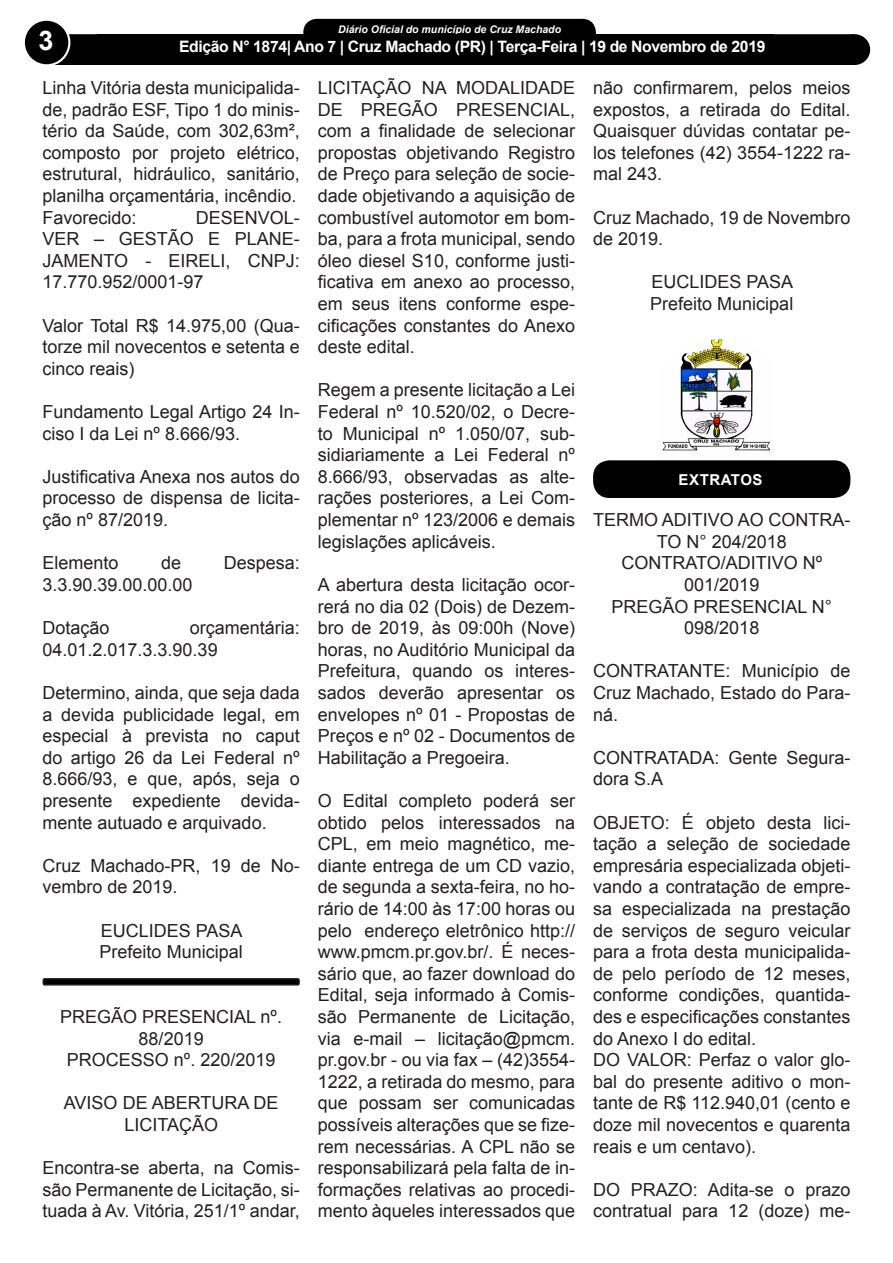
<style>
.page{position:relative;width:893px;height:1263px;background:#fff}
.page>*{position:absolute;margin:0;border:0;box-sizing:border-box;transform-origin:0 0}
.t1{font:700 27px "Arial";color:#fff}
.t2{font:18px/21.6px "Arial";color:#231f20;text-align:justify}
.t3{font:700 15.75px "Arial";letter-spacing:-.025em;color:#fff}
.t4{font:700 15px "Arial";color:#fff}
.t5{font:700 15px "Arial";letter-spacing:.035em;color:#fff}
.t6{font:italic 700 10.5px "Arial";color:#fff}
</style>
<div class="page">
<div style="left:305px;top:20px;width:289px;height:28px;background:#000;border-radius:12px"></div>
<div style="left:303px;top:19px;width:293px;height:31px;border:3px solid #000;border-radius:12px"></div>
<div style="left:39px;top:34px;width:815px;height:31px;background:#000"></div>
<div style="left:24px;top:20px;width:45px;height:45px;background:#000;border-radius:50%"></div>
<div style="left:23px;top:19px;width:47px;height:47px;border:2px solid #fff;border-radius:50%"></div>
<div style="left:840px;top:35px;width:29px;height:29px;background:#000;border-radius:50%"></div>
<div style="left:839px;top:34px;width:31px;height:31px;border:2px solid #000;border-radius:50%"></div>
<div style="left:43px;top:979px;width:256px;height:6px;background:#000;border-radius:2px"></div>
<div style="left:43px;top:978px;width:257px;height:7px;border:2px solid #231f20;border-radius:2px"></div>
<img style="left:662px;top:339px;width:108px;height:112px">
<div style="left:593px;top:460px;width:257px;height:38px;background:#000;border-radius:16px"></div>
<p class="t6" style="left:338px;top:22px;width:224px">Diário Oficial do município de Cruz Machado</p>
<p class="t4" style="left:205px;top:40px;width:491px">Edição 1145 - Cruz Machado (PR) - Terça-Feira - 3 de Janeiro de 2017</p>
<p class="t2" style="left:318px;top:77px;width:259px">LICITAÇÃO NA MODALIDADE DE PREGÃO PRESENCIAL, com a finalidade de selecionar propostas objetivando Registro de Preço para seleção de socie&shy;dade objetivando a aquisição de combustível automotor em bom&shy;ba, para a frota municipal, sendo óleo diesel S10, conforme justi&shy;ficativa em anexo ao processo, em seus itens conforme espe&shy;cificações constantes do Anexo deste edital.</p>
<p class="t2" style="left:318px;top:379px;width:259px">Regem a presente licitação a Lei Federal nº 10.520/02, o Decre&shy;to Municipal nº 1.050/07, sub&shy;sidiariamente a Lei Federal nº 8.666/93, observadas as alte&shy;rações posteriores, a Lei Com&shy;plementar nº 123/2006 e demais legislações aplicáveis.</p>
<p class="t2" style="left:318px;top:574px;width:259px">A abertura desta licitação ocor&shy;rerá no dia 02 (Dois) de Dezem&shy;bro de 2019, às 09:00h (Nove) horas, no Auditório Municipal da Prefeitura, quando os interes&shy;sados deverão apresentar os envelopes nº 01 - Propostas de Preços e nº 02 - Documentos de Habilitação a Pregoeira.</p>
<p class="t2" style="left:318px;top:790px;width:259px">O Edital completo poderá ser obtido pelos interessados na CPL, em meio magnético, me&shy;diante entrega de um CD vazio, de segunda a sexta-feira, no ho&shy;rário de 14:00 às 17:00 horas ou pelo endereço eletrônico http:// www.pmcm.pr.gov.br/. É neces&shy;sário que, ao fazer download do Edital, seja informado à Comis&shy;são Permanente de Licitação, via e-mail – licitação@pmcm. pr.gov.br - ou via fax – (42)3554- 1222, a retirada do mesmo, para que possam ser comunicadas possíveis alterações que se fize&shy;rem necessárias. A CPL não se responsabilizará pela falta de in&shy;formações relativas ao procedi&shy;mento àqueles interessados que</p>
<p class="t1" style="left:38px;top:21px;width:17px">3</p>
<p class="t3" style="left:179px;top:35px;width:588px">Edição N° 1874| Ano 7 | Cruz Machado (PR) | Terça-Feira | 19 de Novembro de 2019</p>
<p class="t2" style="left:43px;top:77px;width:259px">Linha Vitória desta municipalida&shy;de, padrão ESF, Tipo 1 do minis&shy;tério da Saúde, com 302,63m², composto por projeto elétrico, estrutural, hidráulico, sanitário, planilha orçamentária, incêndio.</p>
<p class="t2" style="left:43px;top:206px;width:96px">Favorecido:</p>
<p class="t2" style="left:593px;top:77px;width:259px">não confirmarem, pelos meios expostos, a retirada do Edital.<br>Quaisquer dúvidas contatar pe&shy;los telefones (42) 3554-1222 ra&shy;mal 243.</p>
<p class="t2" style="left:593px;top:206px;width:259px">Cruz Machado, 19 de Novembro de 2019.</p>
<p class="t2" style="left:651px;top:271px;width:143px">EUCLIDES PASA</p>
<p class="t2" style="left:650px;top:293px;width:145px">Prefeito Municipal</p>
<p class="t2" style="left:43px;top:206px;width:259px;text-indent:153px">DESENVOL-VER – GESTÃO E PLANE-JAMENTO - EIRELI, CNPJ:<br>17.770.952/0001-97</p>
<p class="t2" style="left:43px;top:314px;width:259px">Valor Total R$ 14.975,00 (Qua&shy;torze mil novecentos e setenta e cinco reais)</p>
<p class="t2" style="left:43px;top:401px;width:259px">Fundamento Legal Artigo 24 In&shy;ciso I da Lei nº 8.666/93.</p>
<p class="t2" style="left:43px;top:466px;width:259px">Justificativa Anexa nos autos do processo de dispensa de licita&shy;ção nº 87/2019.</p>
<p class="t2" style="left:43px;top:552px;width:78px">Elemento</p>
<p class="t2" style="left:161px;top:552px;width:22px">de</p>
<p class="t2" style="left:224px;top:552px;width:78px">Despesa:</p>
<p class="t2" style="left:43px;top:574px;width:152px">3.3.90.39.00.00.00</p>
<p class="t2" style="left:43px;top:617px;width:69px">Dotação</p>
<p class="t5" style="left:679px;top:469px;width:85px">EXTRATOS</p>
<p class="t2" style="left:593px;top:509px;width:259px;text-align:center">TERMO ADITIVO AO CONTRA-<br>TO N° 204/2018</p>
<p class="t2" style="left:621px;top:552px;width:202px;text-align:center">CONTRATO/ADITIVO Nº<br>001/2019</p>
<p class="t2" style="left:611px;top:595px;width:222px;text-align:center">PREGÃO PRESENCIAL N°<br>098/2018</p>
<p class="t2" style="left:593px;top:660px;width:259px">CONTRATANTE: Município de Cruz Machado, Estado do Para&shy;ná.</p>
<p class="t2" style="left:593px;top:746px;width:259px">CONTRATADA: Gente Segura&shy;dora S.A</p>
<p class="t2" style="left:593px;top:811px;width:259px">OBJETO: É objeto desta lici&shy;tação a seleção de sociedade empresária especializada objeti&shy;vando a contratação de empre&shy;sa especializada na prestação de serviços de seguro veicular para a frota desta municipalida&shy;de pelo período de 12 meses, conforme condições, quantida&shy;des e especificações constantes do Anexo I do edital.</p>
<p class="t2" style="left:593px;top:1049px;width:259px">DO VALOR: Perfaz o valor glo&shy;bal do presente aditivo o mon&shy;tante de R$ 112.940,01 (cento e doze mil novecentos e quarenta reais e um centavo).</p>
<p class="t2" style="left:593px;top:1178px;width:259px">DO PRAZO: Adita-se o prazo contratual para 12 (doze) me-</p>
<p class="t2" style="left:43px;top:617px;width:259px;text-indent:147px">orçamentária:<br>04.01.2.017.3.3.90.39</p>
<p class="t2" style="left:43px;top:682px;width:259px">Determino, ainda, que seja dada a devida publicidade legal, em especial à prevista no caput do artigo 26 da Lei Federal nº 8.666/93, e que, após, seja o presente expediente devida&shy;mente autuado e arquivado.</p>
<p class="t2" style="left:43px;top:854px;width:259px">Cruz Machado-PR, 19 de No&shy;vembro de 2019.</p>
<p class="t2" style="left:101px;top:919px;width:143px">EUCLIDES PASA</p>
<p class="t2" style="left:100px;top:941px;width:145px">Prefeito Municipal</p>
<p class="t2" style="left:60px;top:1006px;width:223px;text-align:center">PREGÃO PRESENCIAL nº.<br>88/2019</p>
<p class="t2" style="left:67px;top:1049px;width:210px">PROCESSO nº. 220/2019</p>
<p class="t2" style="left:64px;top:1092px;width:216px;text-align:center">AVISO DE ABERTURA DE<br>LICITAÇÃO</p>
<p class="t2" style="left:43px;top:1157px;width:259px">Encontra-se aberta, na Comis&shy;são Permanente de Licitação, si&shy;tuada à Av. Vitória, 251/1º andar,</p>
</div>
